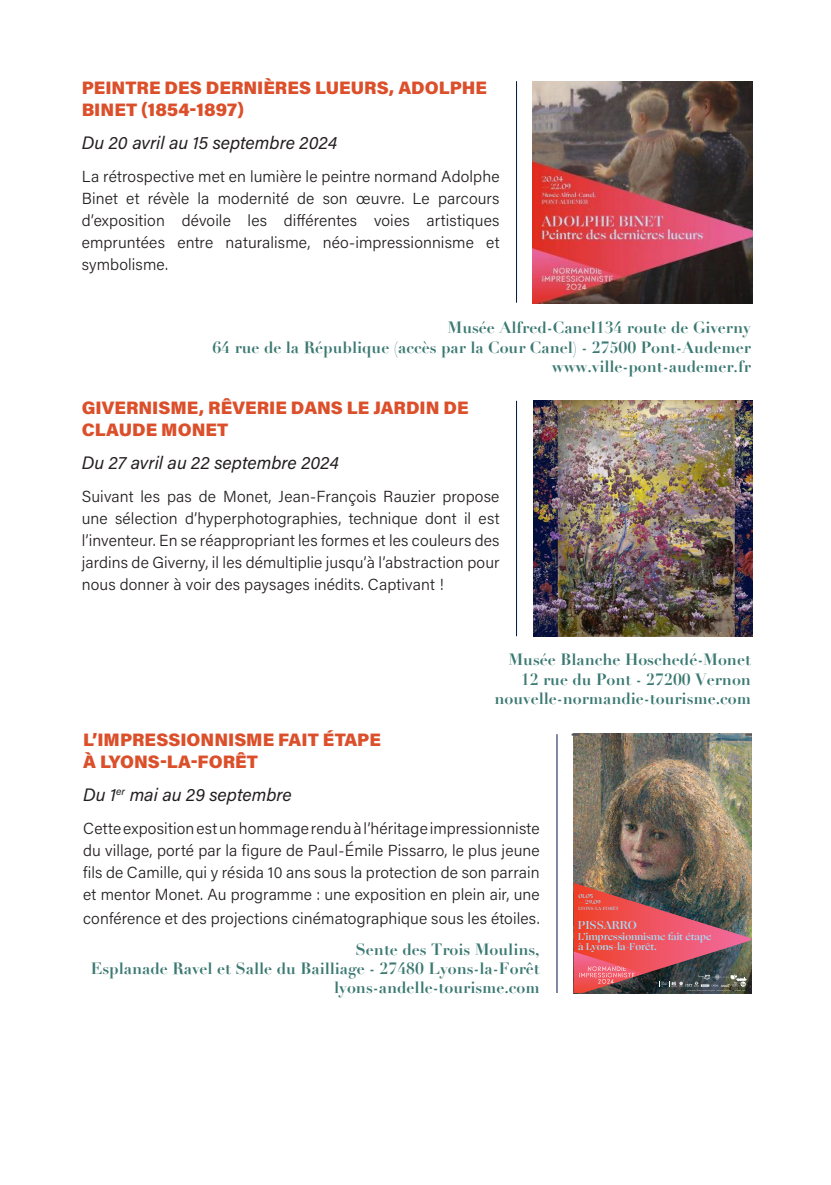
<style>
.page{position:relative;width:831px;height:1185px;background:#fff}
.page>*{position:absolute;margin:0;border:0;box-sizing:border-box;transform-origin:0 0}
.t1{font:900 18px/21.6px "Acumin Pro";color:#db4f2b}
.t2{font:italic 18px "Acumin Pro";color:#231f20}
.t3{font:300 16px/22px "Acumin Pro";letter-spacing:.01em;color:#231f20;text-align:justify}
.t4{font:700 16px "Didot";color:#3b7972}
.t5{font:700 11.4px "Ogg";letter-spacing:.03em;color:#a4def8}
.t6{font:700 9.8px/10.2px "Ogg";letter-spacing:.025em;color:#a4def8}
.t7{font:700 5.6px "Ogg";letter-spacing:.005em;color:#a4def8}
.t8{font:700 4.4px "Ogg";letter-spacing:.035em;color:#a4def8}
</style>
<div class="page">
<hr style="left:516px;top:400px;width:1px;height:236px;background:#001745">
<img style="left:534px;top:400px;width:218px;height:236px">
<hr style="left:516px;top:81px;width:1px;height:221px;background:#001745">
<img style="left:533px;top:81px;width:219px;height:223px">
<hr style="left:556px;top:734px;width:1px;height:258px;background:#001745">
<img style="left:573px;top:733px;width:178px;height:149px">
<img style="left:573px;top:882px;width:179px;height:112px">
<svg style="left:572px;top:733px;width:7px;height:2px"></svg>
<svg style="left:745px;top:733px;width:7px;height:2px"></svg>
<p class="t1" style="left:82px;top:76px;width:407px">PEINTRE DES DERNIÈRES LUEURS, ADOLPHE<br>BINET (1854-1897)</p>
<p class="t2" style="left:82px;top:130px;width:257px">Du 20 avril au 15 septembre 2024</p>
<p class="t3" style="left:82px;top:165px;width:419px">La rétrospective met en lumière le peintre normand Adolphe Binet et révèle la modernité de son œuvre. Le parcours d’exposition dévoile les différentes voies artistiques empruntées entre naturalisme, néo-impressionnisme et symbolisme.</p>
<p class="t4" style="left:447px;top:318px;width:305px">Musée Alfred-Canel134 route de Giverny</p>
<p class="t4" style="left:212px;top:337px;width:540px">64 rue de la République (accès par la Cour Canel) - 27500 Pont-Audemer</p>
<p class="t4" style="left:552px;top:356px;width:200px">www.ville-pont-audemer.fr</p>
<p class="t1" style="left:82px;top:396px;width:388px">GIVERNISME, RÊVERIE DANS LE JARDIN DE<br>CLAUDE MONET</p>
<p class="t2" style="left:82px;top:449px;width:259px">Du 27 avril au 22 septembre 2024</p>
<p class="t3" style="left:82px;top:484px;width:419px">Suivant les pas de Monet, Jean-François Rauzier propose une sélection d’hyperphotographies, technique dont il est l’inventeur. En se réappropriant les formes et les couleurs des jardins de Giverny, il les démultiplie jusqu’à l’abstraction pour nous donner à voir des paysages inédits. Captivant !</p>
<p class="t4" style="left:508px;top:649px;width:244px">Musée Blanche Hoschedé-Monet</p>
<p class="t4" style="left:521px;top:668px;width:231px">12 rue du Pont - 27200 Vernon</p>
<p class="t4" style="left:494px;top:688px;width:258px">nouvelle-normandie-tourisme.com</p>
<p class="t1" style="left:83px;top:727px;width:299px">L’IMPRESSIONNISME FAIT ÉTAPE<br>À LYONS-LA-FORÊT</p>
<p class="t2" style="left:83px;top:781px;width:210px">Du 1<sup>er</sup> mai au 29 septembre</p>
<p class="t3" style="left:83px;top:816px;width:458px">Cette exposition est un hommage rendu à l’héritage impressionniste du village, porté par la figure de Paul-Émile Pissarro, le plus jeune fils de Camille, qui y résida 10 ans sous la protection de son parrain et mentor Monet. Au programme : une exposition en plein air, une</p>
<p class="t3" style="left:83px;top:906px;width:458px">conférence et des projections cinématographique sous les étoiles.</p>
<p class="t4" style="left:355px;top:938px;width:186px">Sente des Trois Moulins,</p>
<p class="t4" style="left:91px;top:957px;width:450px">Esplanade Ravel et Salle du Bailliage - 27480 Lyons-la-Forêt</p>
<p class="t4" style="left:334px;top:977px;width:207px">lyons-andelle-tourisme.com</p>
<p class="t7" style="left:578px;top:892px;width:16px">01.05</p>
<p class="t7" style="left:578px;top:897px;width:24px">— 29.09</p>
<p class="t8" style="left:578px;top:905px;width:42px">LYONS-LA-FORÊT</p>
<p class="t5" style="left:578px;top:917px;width:60px">PISSARRO</p>
<p class="t6" style="left:578px;top:930px;width:135px">L’impressionnisme fait étape à Lyons-la-Forêt.</p>
</div>
